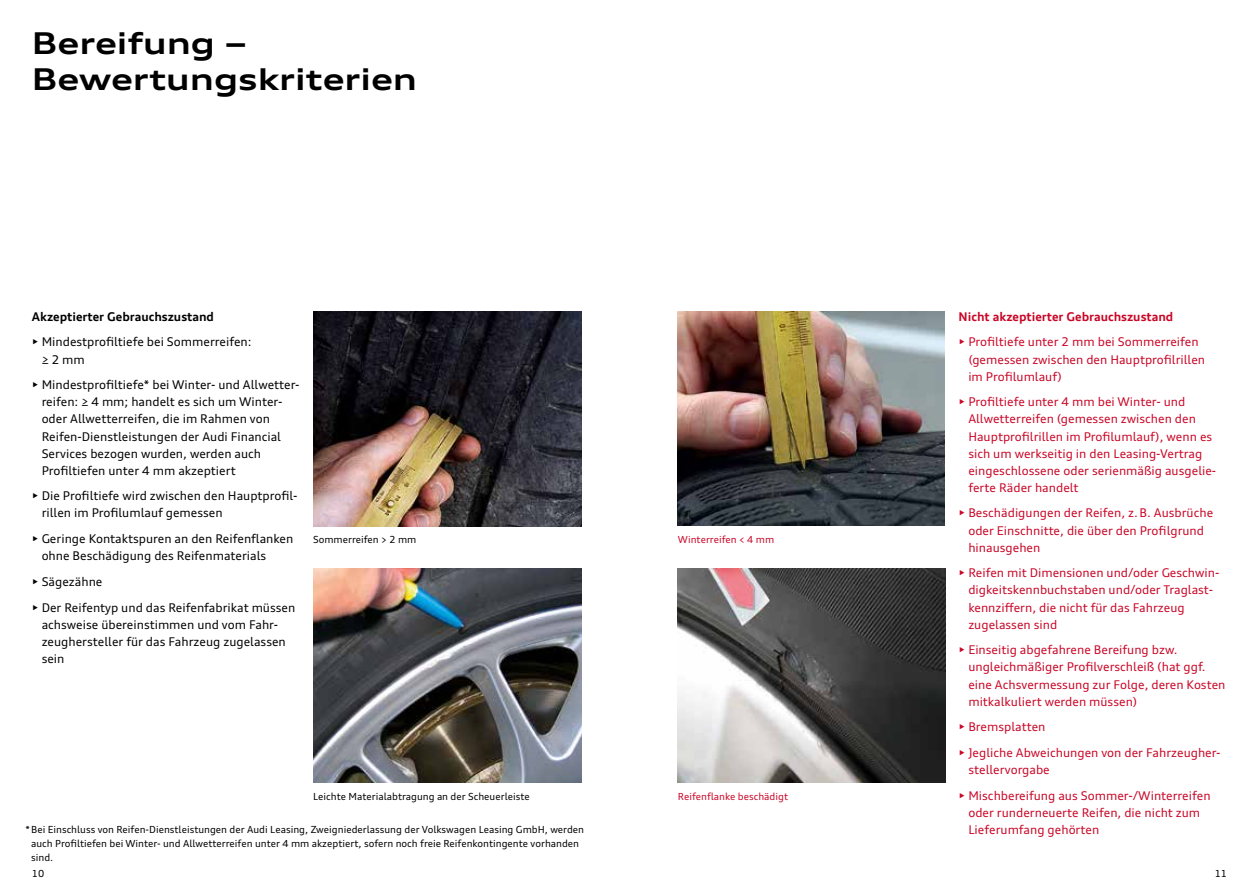
<style>
.page{position:relative;width:1259px;height:893px;background:#fff}
.page>*{position:absolute;margin:0;border:0;box-sizing:border-box;transform-origin:0 0}
.t1{font:700 expanded 30px/36px "Audi Type";color:#000}
.t2{font:12px/17.1px "Audi Type";color:#c90526}
.t3{font:12px/17.1px "Audi Type";color:#000}
.t4{font:700 12px "Audi Type";color:#c90526}
.t5{font:700 12px "Audi Type";color:#000}
.t6{font:9.75px/14.2px "Audi Type";color:#000}
.t7{font:9.75px "Audi Type";color:#c90526}
</style>
<div class="page">
<img style="left:313px;top:311px;width:268px;height:215px">
<img style="left:313px;top:569px;width:268px;height:213px">
<img style="left:677px;top:311px;width:267px;height:215px">
<img style="left:677px;top:569px;width:269px;height:213px">
<h1 class="t1" style="left:32px;top:25px;width:386px">Bereifung –<br>Bewertungskriterien</h1>
<p class="t5" style="left:32px;top:309px;width:184px">Akzeptierter Gebrauchszustand</p>
<p class="t3" style="left:42px;top:333px;width:211px;text-indent:-10px">► Mindestprofiltiefe bei Sommerreifen: ≥ 2 mm</p>
<p class="t3" style="left:42px;top:376px;width:259px;text-indent:-10px">► Mindestprofiltiefe* bei Winter- und Allwetter&shy;reifen: ≥ 4 mm; handelt es sich um Winter&shy;oder Allwetterreifen, die im Rahmen von Reifen-Dienstleistungen der Audi Financial Services bezogen wurden, werden auch Profiltiefen unter 4 mm akzeptiert</p>
<p class="t3" style="left:42px;top:487px;width:257px;text-indent:-10px">► Die Profiltiefe wird zwischen den Hauptprofil&shy;rillen im Profilumlauf gemessen</p>
<p class="t3" style="left:42px;top:530px;width:253px;text-indent:-10px">► Geringe Kontaktspuren an den Reifenflanken ohne Beschädigung des Reifenmaterials</p>
<p class="t3" style="left:32px;top:569px;width:265px;line-height:25.7px">► Sägezähne<br>► Der Reifentyp und das Reifenfabrikat müssen</p>
<p class="t3" style="left:42px;top:616px;width:246px">achsweise übereinstimmen und vom Fahr&shy;zeughersteller für das Fahrzeug zugelassen sein</p>
<p class="t6" style="left:313px;top:532px;width:105px">Sommerreifen &gt; 2 mm</p>
<p class="t7" style="left:678px;top:534px;width:98px">Winterreifen &lt; 4 mm</p>
<p class="t6" style="left:313px;top:789px;width:218px">Leichte Materialabtragung an der Scheuerleiste</p>
<p class="t7" style="left:678px;top:790px;width:112px">Reifenflanke beschädigt</p>
<p class="t6" style="left:31px;top:822px;width:554px;text-indent:-6px">* Bei Einschluss von Reifen-Dienstleistungen der Audi Leasing, Zweigniederlassung der Volkswagen Leasing GmbH, werden auch Profiltiefen bei Winter- und Allwetterreifen unter 4 mm akzeptiert, sofern noch freie Reifenkontingente vorhanden sind.</p>
<p class="t4" style="left:958px;top:309px;width:216px">Nicht akzeptierter Gebrauchszustand</p>
<p class="t2" style="left:968px;top:333px;width:238px;text-indent:-10px">► Profiltiefe unter 2 mm bei Sommerreifen (gemessen zwischen den Hauptprofilrillen im Profilumlauf)</p>
<p class="t2" style="left:968px;top:393px;width:249px;text-indent:-10px">► Profiltiefe unter 4 mm bei Winter- und Allwetterreifen (gemessen zwischen den Hauptprofilrillen im Profilumlauf), wenn es sich um werkseitig in den Leasing-Vertrag eingeschlossene oder serienmäßig ausgelie&shy;ferte Räder handelt</p>
<p class="t2" style="left:968px;top:504px;width:246px;text-indent:-10px">► Beschädigungen der Reifen, z.B. Ausbrüche oder Einschnitte, die über den Profilgrund hinausgehen</p>
<p class="t2" style="left:968px;top:564px;width:253px;text-indent:-10px">► Reifen mit Dimensionen und/oder Geschwin&shy;digkeitskennbuchstaben und/oder Traglast&shy;kennziffern, die nicht für das Fahrzeug zugelassen sind</p>
<p class="t2" style="left:968px;top:641px;width:259px;text-indent:-10px">► Einseitig abgefahrene Bereifung bzw. ungleichmäßiger Profilverschleiß (hat ggf. eine Achsvermessung zur Folge, deren Kosten mitkalkuliert werden müssen)</p>
<p class="t2" style="left:958px;top:714px;width:263px;line-height:25.7px">► Bremsplatten<br>► Jegliche Abweichungen von der Fahrzeugher-</p>
<p class="t2" style="left:958px;top:757px;width:253px;line-height:25.7px;text-indent:10px">stellervorgabe<br>► Mischbereifung aus Sommer-/Winterreifen</p>
<p class="t2" style="left:968px;top:804px;width:233px">oder runderneuerte Reifen, die nicht zum<br>Lieferumfang gehörten</p>
<p class="t6" style="left:32px;top:866px;width:14px">10</p>
<p class="t6" style="left:1214px;top:866px;width:14px">11</p>
</div>
